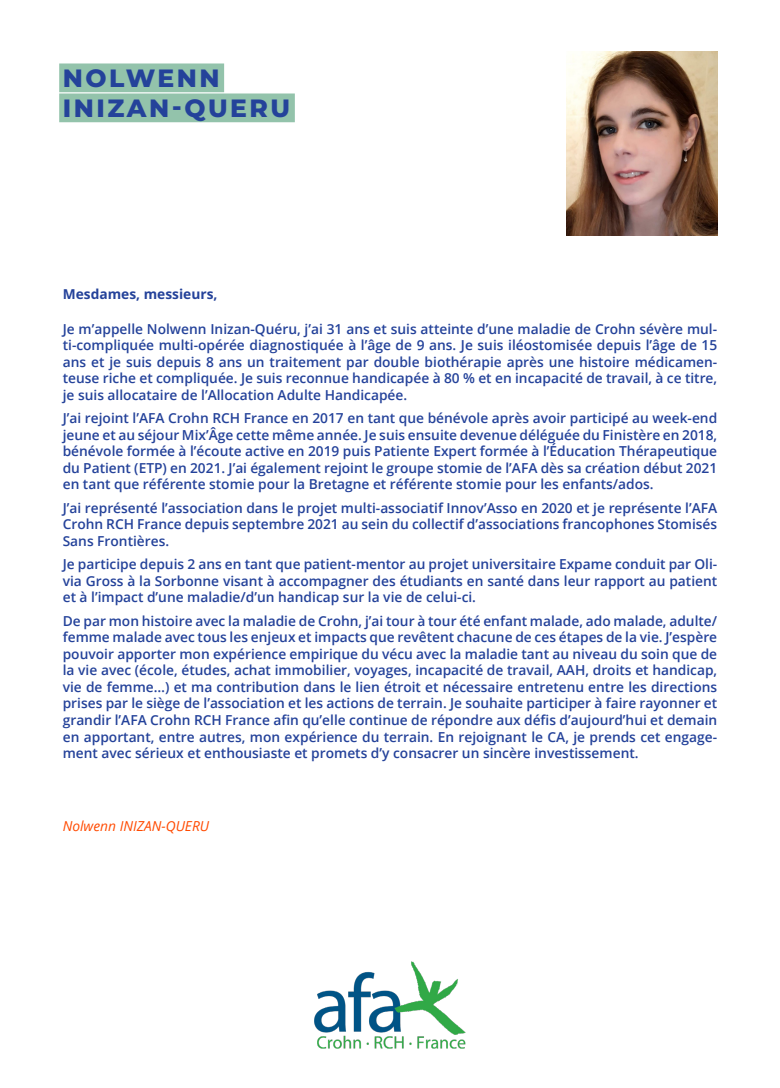
<style>
.page{position:relative;width:780px;height:1088px;background:#fff}
.page>*{position:absolute;margin:0;border:0;box-sizing:border-box;transform-origin:0 0}
.t1{font:800 25px "Montserrat";letter-spacing:.1em;color:#24429a}
.t2{font:600 13.75px/16.5px "Open Sans";color:#24429a;text-align:justify}
.t3{font:700 13.75px "Open Sans";color:#24429a}
.t4{font:italic 13.75px "Open Sans";color:#ff4a00}
</style>
<div class="page">
<img style="left:314px;top:961px;width:151px;height:88px">
<img style="left:566px;top:51px;width:151px;height:185px">
<div style="left:59px;top:63px;width:165px;height:29px;background:#93c3ab"></div>
<div style="left:59px;top:93px;width:236px;height:29px;background:#93c3ab"></div>
<p class="t1" style="left:63px;top:60px;width:158px">NOLWENN</p>
<p class="t1" style="left:63px;top:90px;width:229px">INIZAN-QUERU</p>
<p class="t3" style="left:63px;top:285px;width:156px">Mesdames, messieurs,</p>
<p class="t2" style="left:63px;top:320px;width:656px">Je m’appelle Nolwenn Inizan-Quéru, j’ai 31 ans et suis atteinte d’une maladie de Crohn sévère mul&shy;ti-compliquée multi-opérée diagnostiquée à l’âge de 9 ans. Je suis iléostomisée depuis l’âge de 15 ans et je suis depuis 8 ans un traitement par double biothérapie après une histoire médicamen&shy;teuse riche et compliquée. Je suis reconnue handicapée à 80 % et en incapacité de travail, à ce titre, je suis allocataire de l’Allocation Adulte Handicapée.</p>
<p class="t2" style="left:63px;top:410px;width:656px">J’ai rejoint l’AFA Crohn RCH France en 2017 en tant que bénévole après avoir participé au week-end jeune et au séjour Mix’Âge cette même année. Je suis ensuite devenue déléguée du Finistère en 2018, bénévole formée à l’écoute active en 2019 puis Patiente Expert formée à l’Éducation Thérapeutique du Patient (ETP) en 2021. J’ai également rejoint le groupe stomie de l’AFA dès sa création début 2021 en tant que référente stomie pour la Bretagne et référente stomie pour les enfants/ados.</p>
<p class="t2" style="left:63px;top:499px;width:656px">J’ai représenté l’association dans le projet multi-associatif Innov’Asso en 2020 et je représente l’AFA Crohn RCH France depuis septembre 2021 au sein du collectif d’associations francophones Stomisés Sans Frontières.</p>
<p class="t2" style="left:63px;top:556px;width:656px">Je participe depuis 2 ans en tant que patient-mentor au projet universitaire Expame conduit par Oli&shy;via Gross à la Sorbonne visant à accompagner des étudiants en santé dans leur rapport au patient et à l’impact d’une maladie/d’un handicap sur la vie de celui-ci.</p>
<p class="t2" style="left:63px;top:612px;width:656px">De par mon histoire avec la maladie de Crohn, j’ai tour à tour été enfant malade, ado malade, adulte/ femme malade avec tous les enjeux et impacts que revêtent chacune de ces étapes de la vie. J’espère pouvoir apporter mon expérience empirique du vécu avec la maladie tant au niveau du soin que de la vie avec (école, études, achat immobilier, voyages, incapacité de travail, AAH, droits et handicap, vie de femme…) et ma contribution dans le lien étroit et nécessaire entretenu entre les directions prises par le siège de l’association et les actions de terrain. Je souhaite participer à faire rayonner et grandir l’AFA Crohn RCH France afin qu’elle continue de répondre aux défis d’aujourd’hui et demain en apportant, entre autres, mon expérience du terrain. En rejoignant le CA, je prends cet engage&shy;ment avec sérieux et enthousiaste et promets d’y consacrer un sincère investissement.</p>
<p class="t4" style="left:63px;top:817px;width:148px">Nolwenn INIZAN-QUERU</p>
</div>
